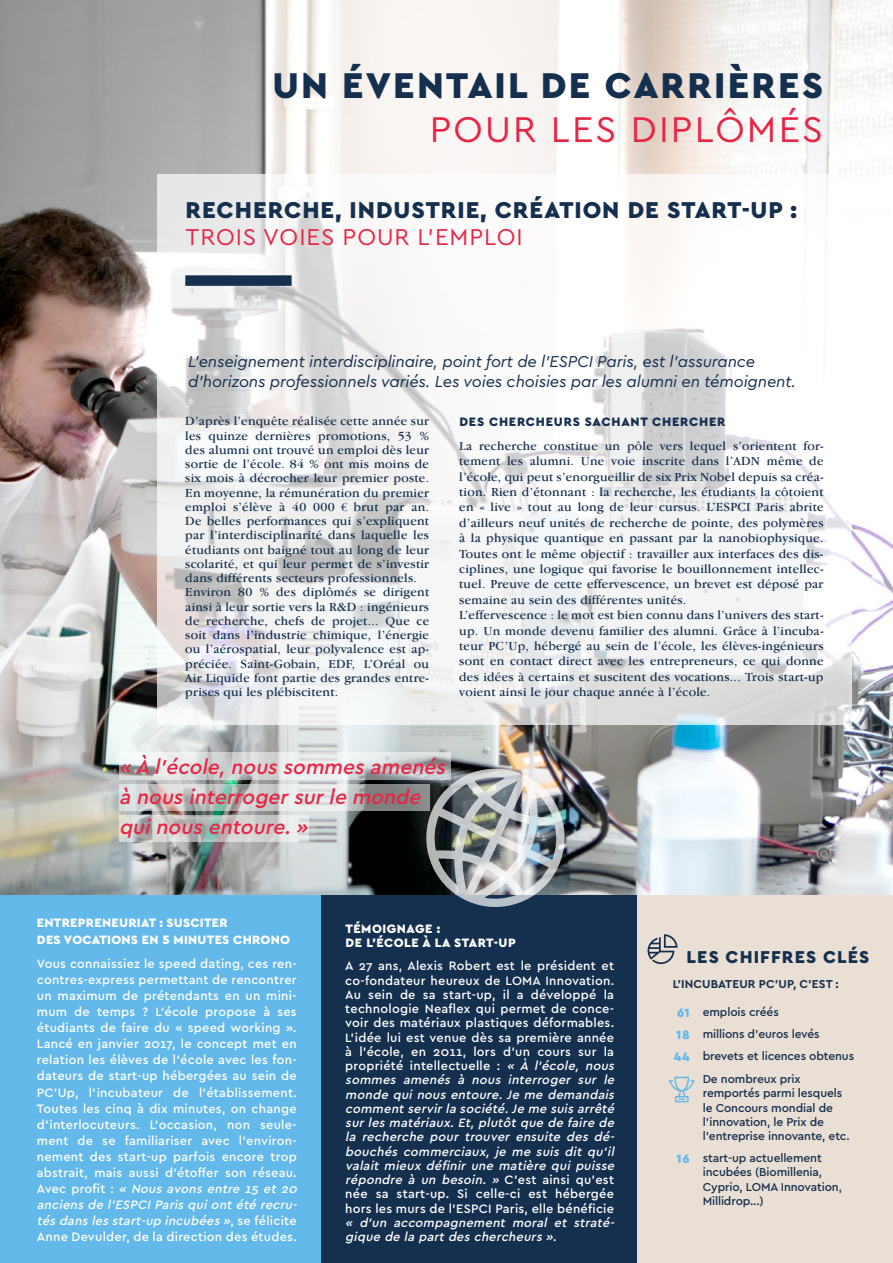
<style>
.page{position:relative;width:893px;height:1263px;background:#fff}
.page>*{position:absolute;margin:0;border:0;box-sizing:border-box;transform-origin:0 0}
.t1{font:900 37.5px "Cera PRO";letter-spacing:.06em;color:#152f4e}
.t2{font:37.5px "Cera PRO";letter-spacing:.06em;color:#e62645}
.t3{font:900 24px "Cera PRO";letter-spacing:.04em;color:#152f4e}
.t4{font:24px "Cera PRO";letter-spacing:.04em;color:#e62645}
.t5{font:italic 500 21px/30px "Cera PRO";color:#e62645}
.t6{font:900 18px "Cera PRO";letter-spacing:.06em;color:#152f4e}
.t7{font:italic 16.5px/19.8px "Cera PRO";letter-spacing:-.01em;color:#152f4e}
.t8{font:12.75px/14.2px "Garamond IT Cby BT";letter-spacing:.02em;color:#152f4e}
.t9{font:500 12.75px/14.2px "Cera PRO";letter-spacing:.02em;color:#fff}
.t10{font:italic 500 12.75px/14.2px "Cera PRO";color:#fff}
.t11{font:900 12.75px/16px "Cera PRO";letter-spacing:.02em;color:#fff}
.t12{font:900 12.75px/14.2px "Cera PRO";letter-spacing:.04em;color:#fff}
.t13{font:900 12.75px "Cera PRO";letter-spacing:.06em;color:#152f4e}
.t14{font:900 12.75px/22px "Cera PRO";letter-spacing:.06em;color:#63b9e9;text-align:justify}
.t15{font:500 12px/14.2px "Cera PRO";letter-spacing:-.01em;color:#152f4e}
.t16{font:700 12px "Cera PRO";letter-spacing:.01em;color:#152f4e}
.s1{font-family:"Garamond"}
.s2{font-style:italic}
.s3{font-style:normal}
</style>
<div class="page">
<img style="left:0;top:0;width:893px;height:895px">
<svg style="left:157px;top:174px;width:695px;height:551px;fill:#f5f5f5"></svg>
<div style="left:627px;top:895px;width:266px;height:368px;background:#eadfd4"></div>
<svg style="left:647px;top:934px;width:30px;height:30px"></svg>
<svg style="left:669px;top:1077px;width:25px;height:25px"></svg>
<svg style="left:119px;top:753px;width:332px;height:27px;background:#d6d9da"></svg>
<svg style="left:119px;top:784px;width:298px;height:27px;background:#c0c2c1"></svg>
<svg style="left:119px;top:815px;width:189px;height:26px;background:#c8cbca"></svg>
<div style="left:185px;top:275px;width:107px;height:11px;background:#152f4e"></div>
<div style="left:321px;top:895px;width:316px;height:368px;background:#152f4e"></div>
<div style="left:0;top:895px;width:321px;height:368px;background:#63b9e9"></div>
<img style="left:417px;top:759px;width:157px;height:148px">
<h1 class="t1" style="left:272px;top:61px;width:552px">UN ÉVENTAIL DE CARRIÈRES</h1>
<h1 class="t2" style="left:430px;top:104px;width:395px">POUR LES DIPLÔMÉS</h1>
<h2 class="t3" style="left:186px;top:194px;width:613px">RECHERCHE, INDUSTRIE, CRÉATION DE START-UP :</h2>
<h2 class="t4" style="left:186px;top:221px;width:339px">TROIS VOIES POUR L’EMPLOI</h2>
<p class="t7" style="left:188px;top:351px;width:609px">L’enseignement interdisciplinaire, point fort de l’ESPCI Paris, est l’assurance d’horizons professionnels variés. Les voies choisies par les alumni en témoignent.</p>
<p class="t13" style="left:459px;top:413px;width:268px">DES CHERCHEURS SACHANT CHERCHER</p>
<p class="t8" style="left:459px;top:438px;width:366px;line-height:15.5px">La recherche constitue un pôle vers lequel s’orientent for&shy;tement les alumni. Une voie inscrite dans l’ADN même de l’école, qui peut s’enorgueillir de six Prix Nobel depuis sa créa&shy;tion. Rien d’étonnant : la recherche, les étudiants la côtoient en « live » tout au long de leur cursus. L’ESPCI Paris abrite d’ailleurs neuf unités de recherche de pointe, des polymères à la physique quantique en passant par la nanobiophysique.<br>Toutes ont le même objectif : travailler aux interfaces des dis&shy;ciplines, une logique qui favorise le bouillonnement intellec&shy;tuel. Preuve de cette effervescence, un brevet est déposé par semaine au sein des différentes unités.<br>L’effervescence : le mot est bien connu dans l’univers des start&shy;up. Un monde devenu familier des alumni. Grâce à l’incuba&shy;teur PC’Up, hébergé au sein de l’école, les élèves-ingénieurs sont en contact direct avec les entrepreneurs, ce qui donne des idées à certains et suscitent des vocations... Trois start-up voient ainsi le jour chaque année à l’école.</p>
<p class="t8" style="left:185px;top:414px;width:245px">D’après l’enquête réalisée cette année sur les quinze dernières promotions, 53 % des alumni ont trouvé un emploi dès leur sortie de l’école. 84 % ont mis moins de six mois à décrocher leur premier poste.<br>En moyenne, la rémunération du premier emploi s’élève à 40 000 <span class="s1">€</span> brut par an.<br>De belles performances qui s’expliquent par l’interdisciplinarité dans laquelle les étudiants ont baigné tout au long de leur scolarité, et qui leur permet de s’investir dans différents secteurs professionnels.<br>Environ 80 % des diplômés se dirigent ainsi à leur sortie vers la R&amp;D : ingénieurs de recherche, chefs de projet... Que ce soit dans l’industrie chimique, l’énergie ou l’aérospatial, leur polyvalence est ap&shy;préciée. Saint-Gobain, EDF, L’Oréal ou Air Liquide font partie des grandes entre&shy;prises qui les plébiscitent.</p>
<h3 class="t5" style="left:119px;top:751px;width:333px">« À l’école,nous sommes amenés à nous interrogersurle monde quinous entoure.»</h3>
<p class="t11" style="left:37px;top:915px;width:254px">ENTREPRENEURIAT : SUSCITER<br>DES VOCATIONS EN 5 MINUTES CHRONO</p>
<p class="t9" style="left:37px;top:955px;width:264px;line-height:16px">Vous connaissiez le speed dating, ces ren&shy;contres-express permettant de rencontrer un maximum de prétendants en un mini&shy;mum de temps ? L’école propose à ses étudiants de faire du « speed working ».<br>Lancé en janvier 2017, le concept met en relation les élèves de l’école avec les fon&shy;dateurs de start-up hébergées au sein de PC’Up, l’incubateur de l’établissement.<br>Toutes les cinq à dix minutes, on change d’interlocuteurs. L’occasion, non seule&shy;ment de se familiariser avec l’environ&shy;nement des start-up parfois encore trop abstrait, mais aussi d’étoffer son réseau.<br>Av e c p r o fi t : <span class="s2">« Nous avons entre 15 et 20 anciens de l’ESPCI Paris qui ont été recru&shy;tés dans les start-up incubées »</span>, s e fé l i c i t e Anne Devulder, de la direction des études.</p>
<p class="t12" style="left:345px;top:921px;width:172px">TÉMOIGNAGE :<br>DE L’ÉCOLE À LA START-UP</p>
<p class="t9" style="left:345px;top:958px;width:273px">A 27 ans, Alexis Robert est le président et co-fondateur heureux de LOMA Innovation.<br>Au sein de sa start-up, il a développé la technologie Neaflex qui permet de conce&shy;voir des matériaux plastiques déformables.<br>L’idée lui est venue dès sa première année à l’école, en 2011, lors d’un cours sur la propriété intellectuelle : <span class="s2">« À l’école, nous sommes amenés à nous interroger sur le monde qui nous entoure. Je me demandais comment servirla société.Je me suis arrêté sur les matériaux. Et, plutôt que de faire de la recherche pour trouver ensuite des dé&shy;bouchés commerciaux, je me suis dit qu’il valait mieux définir une matière qui puisse répondre à un besoin. »</span> C ’ est a i n s i q u ’ est née sa start-up. Si celle-ci est hébergée hors les murs de l’ESPCI Paris, elle bénéficie</p>
<p class="t10" style="left:345px;top:1215px;width:273px">« d’un accompagnement moral et straté&shy;gique de la part des chercheurs »<span class="s3">.</span></p>
<h3 class="t6" style="left:687px;top:945px;width:184px">LES CHIFFRES CLÉS</h3>
<p class="t16" style="left:673px;top:976px;width:167px">L’INCUBATEUR PC’UP, C’EST :</p>
<p class="t15" style="left:703px;top:1000px;width:153px;line-height:22.2px">emplois créés<br>millions d’euros levés brevets et licences obtenus<br>De nombreux prix</p>
<p class="t15" style="left:703px;top:1085px;width:148px">remportés parmi lesquels le Concours mondial de l’innovation, le Prix de l’entreprise innovante, etc.</p>
<p class="t15" style="left:703px;top:1150px;width:141px">start-up actuellement incubées (Biomillenia,<br>Cyprio, LOMA Innovation,<br>Millidrop...)</p>
<p class="t14" style="left:674px;top:1001px;width:18px">61<br>18<br>44</p>
<p class="t14" style="left:677px;top:1147px;width:15px">16</p>
</div>
